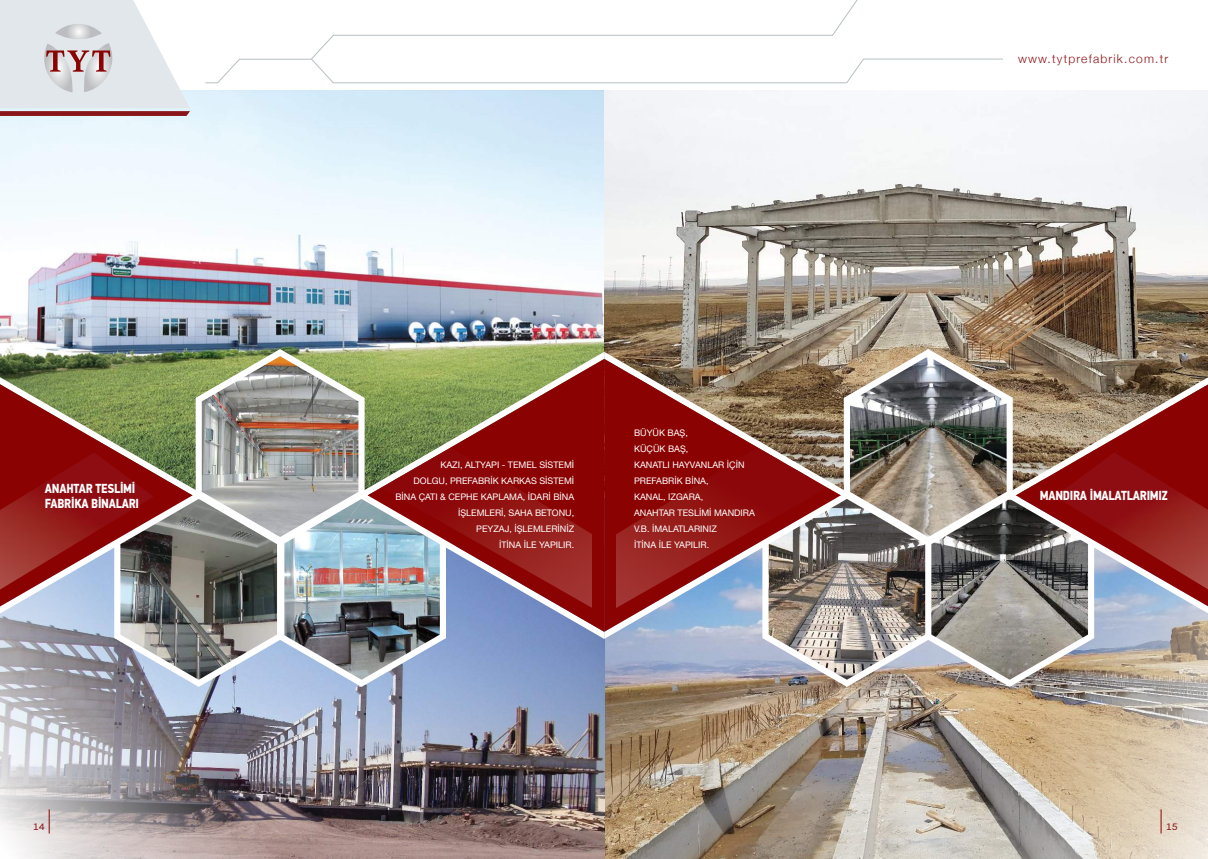
<style>
.page{position:relative;width:1208px;height:859px;background:#fff}
.page>*{position:absolute;margin:0;border:0;box-sizing:border-box;transform-origin:0 0}
.t1{font:700 13px/15.1px "PF Din Text Cond Pro";letter-spacing:-.02em;color:#fff}
.t2{font:300 12px "Helvetica Neue";letter-spacing:.1em;color:#891619}
.t3{font:10px "PF Encore Sans Pro";color:#891619}
.t4{font:9px/16px "Helvetica Neue";color:#fff;text-align:right}
</style>
<div class="page">
<img style="left:604px;top:687px;width:604px;height:172px">
<img style="left:1px;top:687px;width:603px;height:172px">
<img style="left:0;top:90px;width:1208px;height:259px">
<img style="left:0;top:349px;width:604px;height:338px">
<svg style="left:0;top:384px;width:193px;height:222px;background:#8d7453"></svg>
<svg style="left:368px;top:359px;width:236px;height:273px;background:#8d6d4e"></svg>
<img style="left:202px;top:356px;width:156px;height:181px">
<img style="left:120px;top:499px;width:157px;height:181px">
<img style="left:284px;top:499px;width:156px;height:181px">
<img style="left:381px;top:448px;width:210px;height:160px">
<img style="left:0;top:452px;width:153px;height:138px">
<img style="left:604px;top:349px;width:604px;height:338px">
<svg style="left:1015px;top:384px;width:193px;height:222px;background:#9b6c60"></svg>
<svg style="left:604px;top:359px;width:236px;height:273px;background:#8f584f"></svg>
<img style="left:850px;top:357px;width:156px;height:180px">
<img style="left:931px;top:500px;width:157px;height:180px">
<img style="left:768px;top:499px;width:157px;height:181px">
<img style="left:617px;top:448px;width:210px;height:160px">
<img style="left:1055px;top:452px;width:153px;height:138px">
<svg style="left:311px;top:0;width:692px;height:83px"></svg>
<svg style="left:205px;top:59px;width:106px;height:24px"></svg>
<svg style="left:0;top:0;width:190px;height:116px;background:#dddbdd"></svg>
<svg style="left:1160px;top:809px;width:1px;height:24px"></svg>
<svg style="left:49px;top:809px;width:1px;height:24px"></svg>
<h1 class="t1" style="left:45px;top:481px;width:96px">ANAHTAR TESLİMİ<br>FABRİKA BİNALARI</h1>
<p class="t4" style="left:395px;top:457px;width:180px">KAZI, ALTYAPI - TEMEL SİSTEMİ<br>DOLGU, PREFABRİK KARKAS SİSTEMİ<br>BİNA ÇATI &amp; CEPHE KAPLAMA, İDARİ BİNA<br>İŞLEMLERİ, SAHA BETONU,<br>PEYZAJ, İŞLEMLERİNİZ<br>İTİNA İLE YAPILIR.</p>
<p class="t4" style="left:634px;top:425px;width:122px;text-align:left">BÜYÜK BAŞ,<br>KÜÇÜK BAŞ,<br>KANATLI HAYVANLAR İÇİN<br>PREFABRİK BİNA,<br>KANAL, IZGARA,<br>ANAHTAR TESLİMİ MANDIRA<br>V.B. İMALATLARINIZ<br>İTİNA İLE YAPILIR.</p>
<h2 class="t2" style="left:1018px;top:49px;width:152px">www.tytprefabrik.com.tr</h2>
<h1 class="t1" style="left:1039px;top:488px;width:129px">MANDIRA İMALATLARIMIZ</h1>
<p class="t3" style="left:33px;top:820px;width:13px">14</p>
<p class="t3" style="left:1166px;top:820px;width:13px">15</p>
</div>
